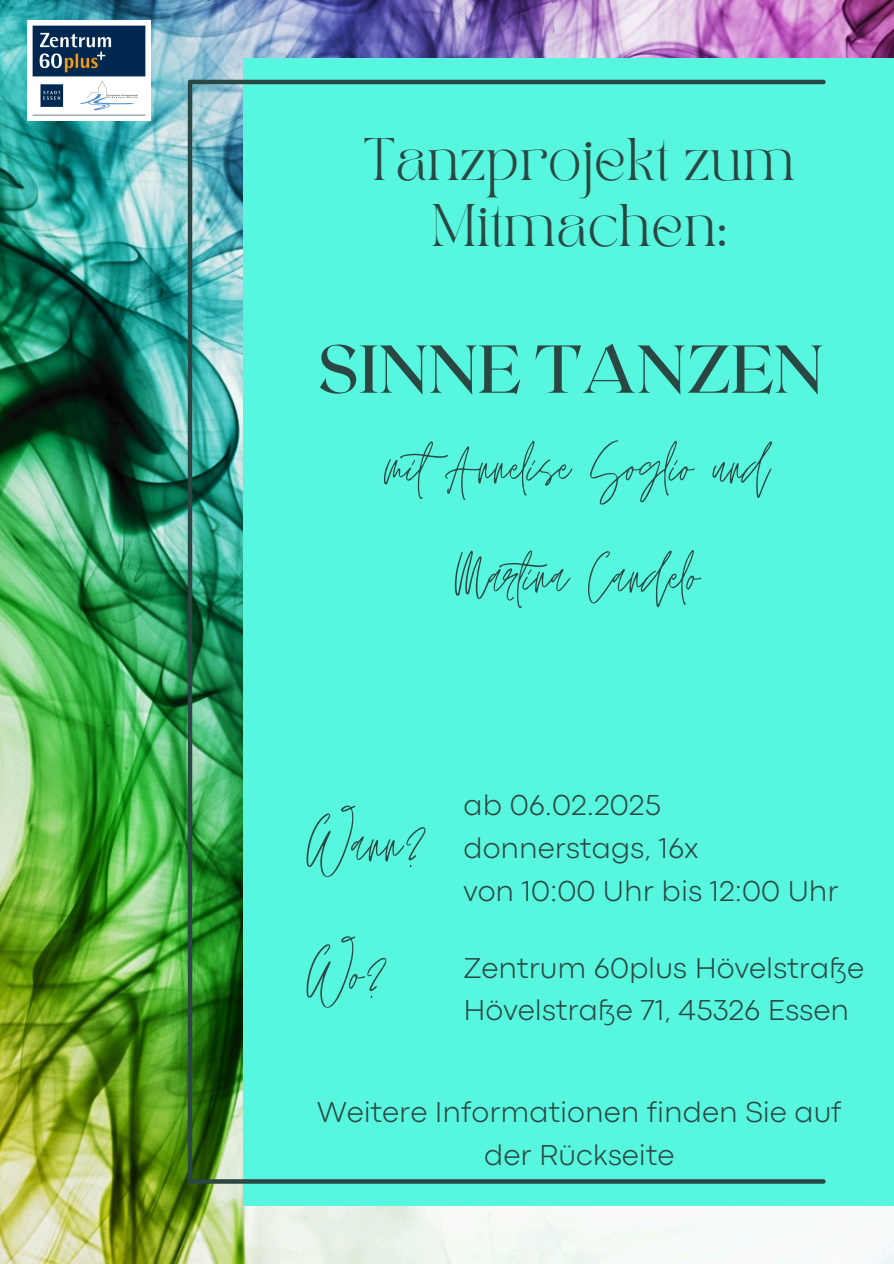
<style>
.page{position:relative;width:894px;height:1264px;background:#fff}
.page>*{position:absolute;margin:0;border:0;box-sizing:border-box;transform-origin:0 0}
.t1{font:82.5px "Jonathan";color:#2b4743}
.t2{font:78px/109.2px "Jonathan";color:#2b4743;text-align:center}
.t3{font:500 67.5px "Roxborough CF";color:#2b4743}
.t4{font:42px/66.3px "TAN PEARL Regular";color:#2b4743;text-align:center}
.t5{font:300 30px/42.8px "Codec Pro";color:#2b4743;text-align:center}
</style>
<div class="page">
<img style="left:0;top:0;width:893px;height:1263px">
<div style="left:243px;top:58px;width:650px;height:1147px;background:#57f6de"></div>
<hr style="left:190px;top:80px;width:633px;height:4px;background:#2b4743">
<svg style="left:191px;top:1179px;width:632px;height:4px;fill:#2b4743"></svg>
<hr style="left:188px;top:84px;width:4px;height:1097px;background:#2b4743">
<img style="left:28px;top:21px;width:122px;height:100px">
<p class="t4" style="left:363px;top:130px;width:433px">Tanzprojekt zum<br>Mitmachen:</p>
<h3 class="t3" style="left:317px;top:325px;width:507px">SINNE TANZEN</h3>
<h2 class="t2" style="left:385px;top:417px;width:386px">mitAnnelise Soglio und<br>Martina Candelo</h2>
<p class="t1" style="left:306px;top:798px;width:124px">Wann?</p>
<p class="t1" style="left:306px;top:928px;width:85px">Wo?</p>
<p class="t5" style="left:463px;top:786px;width:199px">ab 06.02.2025</p>
<p class="t5" style="left:463px;top:829px;width:237px">donnerstags, 16x</p>
<p class="t5" style="left:463px;top:871px;width:377px">von 10:00 Uhr bis 12:00 Uhr</p>
<p class="t5" style="left:463px;top:948px;width:402px">Zentrum 60plus Hövelstraße</p>
<p class="t5" style="left:463px;top:991px;width:387px">Hövelstraße 71, 45326 Essen</p>
<p class="t5" style="left:317px;top:1092px;width:525px">Weitere Informationen finden Sie auf der Rückseite</p>
</div>
